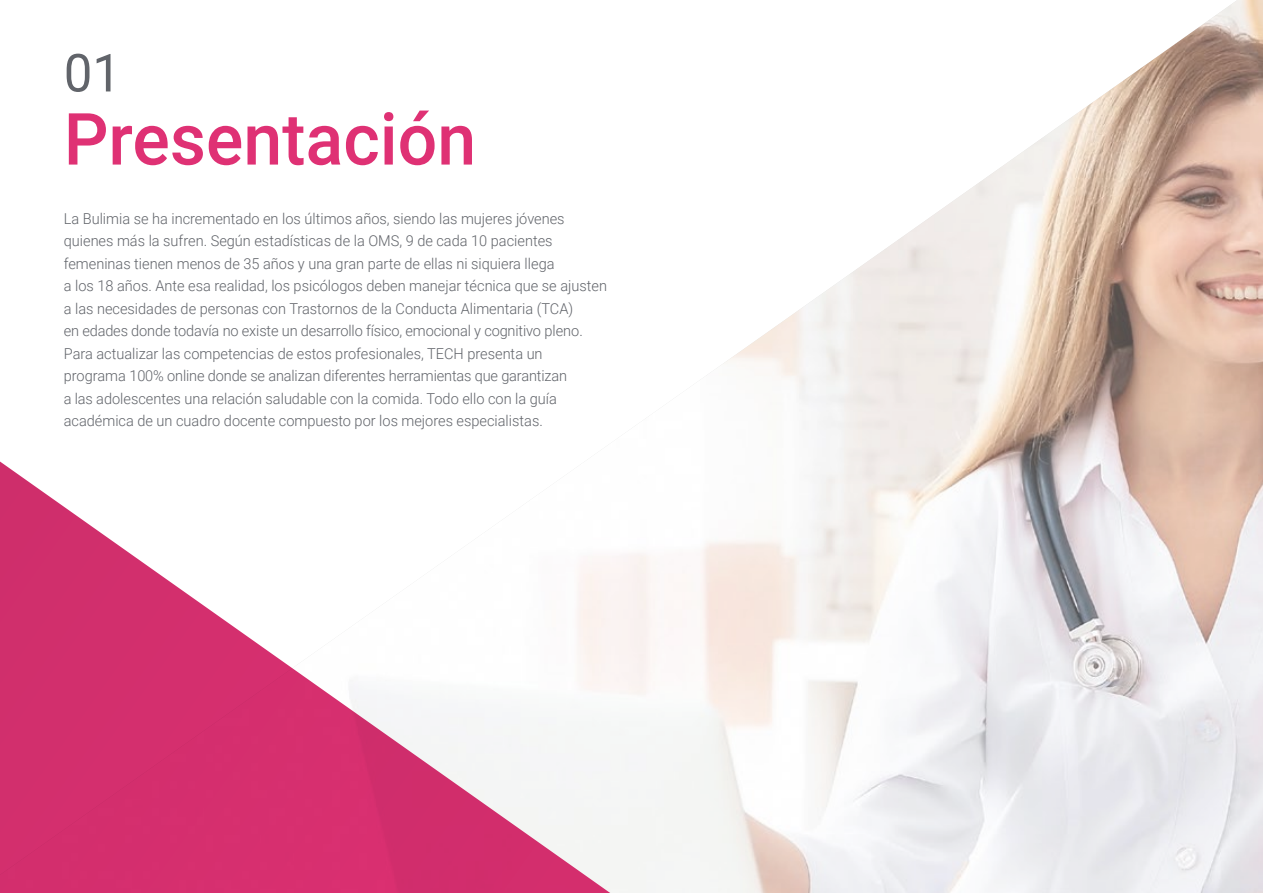
<style>
.page{position:relative;width:1263px;height:893px;background:#fff}
.page>*{position:absolute;margin:0;border:0;box-sizing:border-box;transform-origin:0 0}
.t1{font:500 72px "Roboto";color:#df3174}
.t2{font:52.5px "Roboto";color:#61646a}
.t3{font:300 15px/22.5px "Roboto";color:#61646a}
</style>
<div class="page">
<img style="left:640px;top:0;width:623px;height:893px">
<svg style="left:0;top:461px;width:640px;height:432px"></svg>
<h2 class="t2" style="left:64px;top:36px;width:59px">01</h2>
<h1 class="t1" style="left:64px;top:89px;width:414px">Presentación</h1>
<p class="t3" style="left:64px;top:207px;width:545px">La Bulimia se ha incrementado en los últimos años, siendo las mujeres jóvenes quienes más la sufren. Según estadísticas de la OMS, 9 de cada 10 pacientes femeninas tienen menos de 35 años y una gran parte de ellas ni siquiera llega<br>a los 18 años. Ante esa realidad, los psicólogos deben manejar técnica que se ajusten a las necesidades de personas con Trastornos de la Conducta Alimentaria (TCA)<br>en edades donde todavía no existe un desarrollo físico, emocional y cognitivo pleno.<br>Para actualizar las competencias de estos profesionales, TECH presenta un programa 100% online donde se analizan diferentes herramientas que garantizan<br>a las adolescentes una relación saludable con la comida. Todo ello con la guía académica de un cuadro docente compuesto por los mejores especialistas.</p>
</div>
